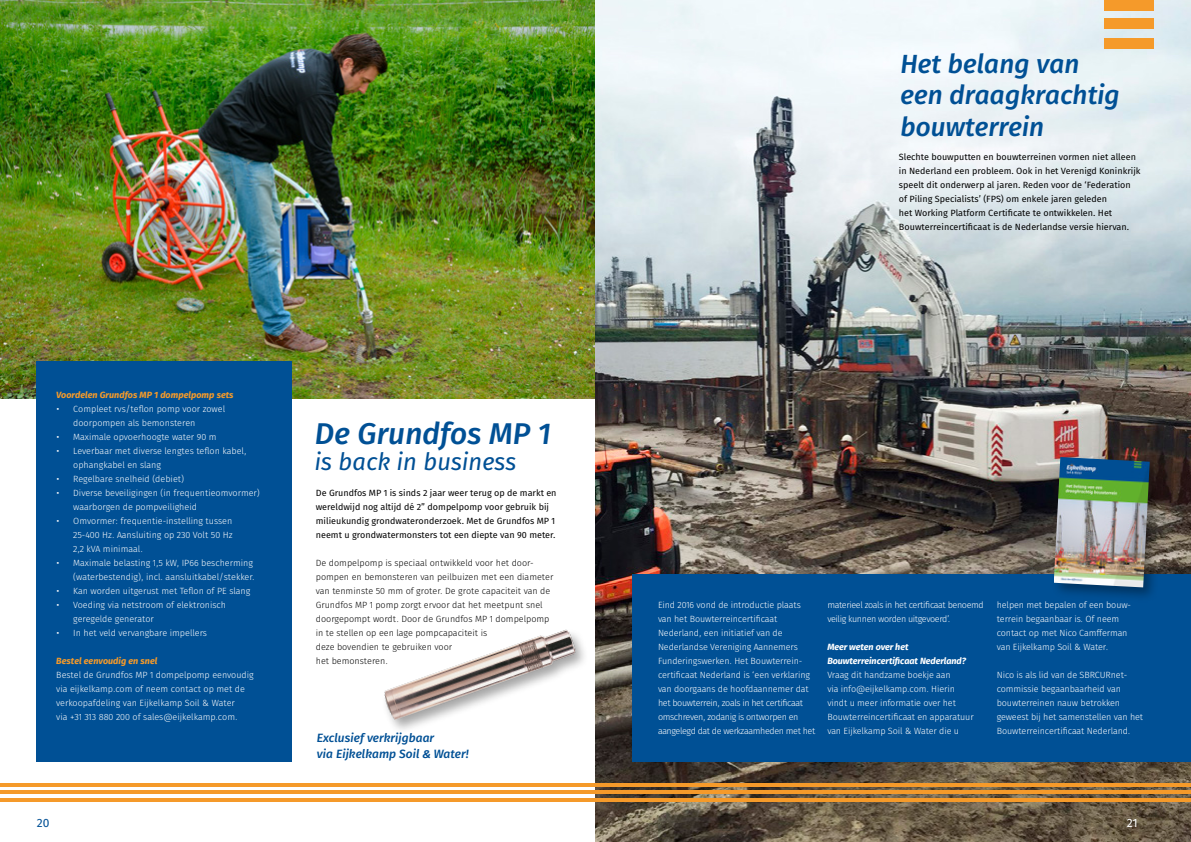
<style>
.page{position:relative;width:1191px;height:842px;background:#fff}
.page>*{position:absolute;margin:0;border:0;box-sizing:border-box;transform-origin:0 0}
.t1{font:italic 30px "Fira Sans OT Medium";color:#005095}
.t2{font:italic 26.2px/31.5px "Fira Sans OT Medium";color:#005095}
.t3{font:italic 24px "Fira Sans OT";color:#005095}
.t4{font:italic 12px/16px "Fira Sans OT Medium";color:#005095}
.t5{font:12px "Fira Sans OT";color:#005095}
.t6{font:12px "Fira Sans OT";color:#fff}
.t7{font:9px/14px "Fira Sans OT Light";letter-spacing:-.01em;color:#fff}
.t8{font:9px/14px "Fira Sans OT";color:#000}
.t9{font:9px/14px "Fira Sans OT Light";color:#000}
.t10{font:9px/14px "Fira Sans OT Light";letter-spacing:-.04em;color:#fff}
.t11{font:italic 700 9px "Fira Sans OT";color:#f59a2a}
.t12{font:italic 700 9px/14px "Fira Sans OT";letter-spacing:-.01em;color:#fff}
.s1{font-family:"Calibri";font-weight:700}
</style>
<div class="page">
<img style="left:0;top:0;width:595px;height:398px">
<img style="left:595px;top:0;width:596px;height:842px">
<div style="left:37px;top:361px;width:255px;height:401px;background:#005095"></div>
<hr style="left:0;top:798px;width:1191px;height:4px;background:#f59a2a">
<hr style="left:0;top:790px;width:1191px;height:4px;background:#f59a2a">
<hr style="left:0;top:783px;width:1191px;height:4px;background:#f59a2a">
<div style="left:1104px;top:0;width:50px;height:10px;background:#f59a2a"></div>
<div style="left:1104px;top:19px;width:50px;height:10px;background:#f59a2a"></div>
<div style="left:1104px;top:38px;width:50px;height:10px;background:#f59a2a"></div>
<img style="left:384px;top:597px;width:213px;height:150px">
<div style="left:632px;top:574px;width:559px;height:188px;background:#005095"></div>
<div style="left:1050px;top:454px;width:114px;height:148px;background:#000;opacity:.35"></div>
<img style="left:1053px;top:457px;width:96px;height:130px">
<h2 class="t2" style="left:900px;top:50px;width:221px">Het belang van een draagkrachtig bouwterrein</h2>
<p class="t11" style="left:56px;top:389px;width:179px">Voordelen Grundfos MP 1 dompelpomp sets</p>
<p class="t7" style="left:73px;top:403px;width:153px;text-indent:-17px">• Compleet rvs/teflon pomp voor zowel doorpompen als bemonsteren</p>
<p class="t7" style="left:56px;top:431px;width:162px">• Maximale opvoerhoogte water 90 m</p>
<p class="t7" style="left:73px;top:445px;width:175px;text-indent:-17px">• Leverbaar met diverse lengtes teflon kabel, ophangkabel en slang</p>
<p class="t7" style="left:56px;top:473px;width:129px">• Regelbare snelheid (debiet)</p>
<p class="t7" style="left:73px;top:487px;width:188px;text-indent:-17px">• Diverse beveiligingen (in frequentieomvormer) waarborgen de pompveiligheid</p>
<p class="t7" style="left:73px;top:515px;width:161px;text-align:justify;text-indent:-17px">• Omvormer: frequentie-instelling tussen 25-400 Hz. Aansluiting op 230 Volt 50 Hz 2,2 kVA minimaal.</p>
<p class="t7" style="left:56px;top:557px;width:200px;text-align:right">• Maximale belasting 1,5 kW, IP66 bescherming (waterbestendig), incl. aansluitkabel/stekker.</p>
<p class="t7" style="left:56px;top:585px;width:196px">• Kan worden uitgerust met Teflon of PE slang</p>
<p class="t7" style="left:73px;top:599px;width:154px;text-indent:-17px">• Voeding via netstroom of elektronisch geregelde generator</p>
<p class="t7" style="left:56px;top:627px;width:152px">• In het veld vervangbare impellers</p>
<p class="t11" style="left:56px;top:655px;width:103px">Bestel eenvoudig en snel</p>
<p class="t7" style="left:56px;top:669px;width:199px">Bestel de Grundfos MP 1 dompelpomp eenvoudig via eijkelkamp.com of neem contact op met de verkoopafdeling van Eijkelkamp Soil &amp; Water<br>via +31 313 880 200 of sales@eijkelkamp.com.</p>
<h1 class="t1" style="left:315px;top:412px;width:237px">De Grundfos MP 1</h1>
<h3 class="t3" style="left:315px;top:445px;width:203px">is back in business</h3>
<p class="t8" style="left:316px;top:487px;width:242px">De Grundfos MP 1 is sinds 2 jaar weer terug op de markt en wereldwijd nog altijd dé 2” dompelpomp voor gebruik bij milieukundig grondwateronderzoek. Met de Grundfos MP 1 neemt u grondwatermonsters tot een diepte van 90 meter.</p>
<p class="t9" style="left:316px;top:557px;width:239px">De dompelpomp is speciaal ontwikkeld voor het door&shy;pompen en bemonsteren van peilbuizen met een diameter van tenminste 50 mm of groter. De grote capaciteit van de Grundfos MP 1 pomp zorgt ervoor dat het meetpunt snel doorgepompt wordt. Door de Grundfos MP 1 dompelpomp in te stellen op een lage pompcapaciteit is<br>deze bovendien te gebruiken voor<br>het bemonsteren.</p>
<h3 class="t4" style="left:317px;top:731px;width:153px">Exclusief verkrijgbaar<br>via Eijkelkamp Soil <span class="s1">&amp;</span> Water!</h3>
<p class="t8" style="left:899px;top:151px;width:243px">Slechte bouwputten en bouwterreinen vormen niet alleen in Nederland een probleem. Ook in het Verenigd Koninkrijk speelt dit onderwerp al jaren. Reden voor de ‘Federation of Piling Specialists’ (FPS) om enkele jaren geleden<br>het Working Platform Certificate te ontwikkelen. Het Bouwterreincertificaat is de Nederlandse versie hiervan.</p>
<p class="t7" style="left:658px;top:599px;width:159px">Eind 2016 vond de introductie plaats van het Bouwterreincertificaat Nederland, een initiatief van de Nederlandse Vereniging Aannemers Funderingswerken. Het Bouwterrein&shy;certificaat Nederland is ‘een verklaring van doorgaans de hoofdaannemer dat het bouwterrein, zoals in het certificaat omschreven, zodanig is ontworpen en aangelegd dat de werkzaamheden met het</p>
<p class="t10" style="left:827px;top:599px;width:158px">materieel zoals in het certificaat benoemd veilig kunnen worden uitgevoerd’.</p>
<p class="t12" style="left:827px;top:641px;width:140px">Meer weten over het<br>Bouwterreincertificaat Nederland?</p>
<p class="t7" style="left:827px;top:669px;width:148px">Vraag dit handzame boekje aan<br>via info@eijkelkamp.com. Hierin vindt u meer informatie over het Bouwterreincertificaat en apparatuur van Eijkelkamp Soil &amp; Water die u</p>
<p class="t7" style="left:996px;top:599px;width:136px">helpen met bepalen of een bouw&shy;terrein begaanbaar is. Of neem contact op met Nico Camfferman van Eijkelkamp Soil &amp; Water.</p>
<p class="t7" style="left:996px;top:669px;width:148px">Nico is als lid van de SBRCURnet&shy;commissie begaanbaarheid van bouwterreinen nauw betrokken geweest bij het samenstellen van het Bouwterreincertificaat Nederland.</p>
<h3 class="t5" style="left:37px;top:814px;width:14px">20</h3>
<h3 class="t6" style="left:1126px;top:814px;width:12px">21</h3>
</div>
